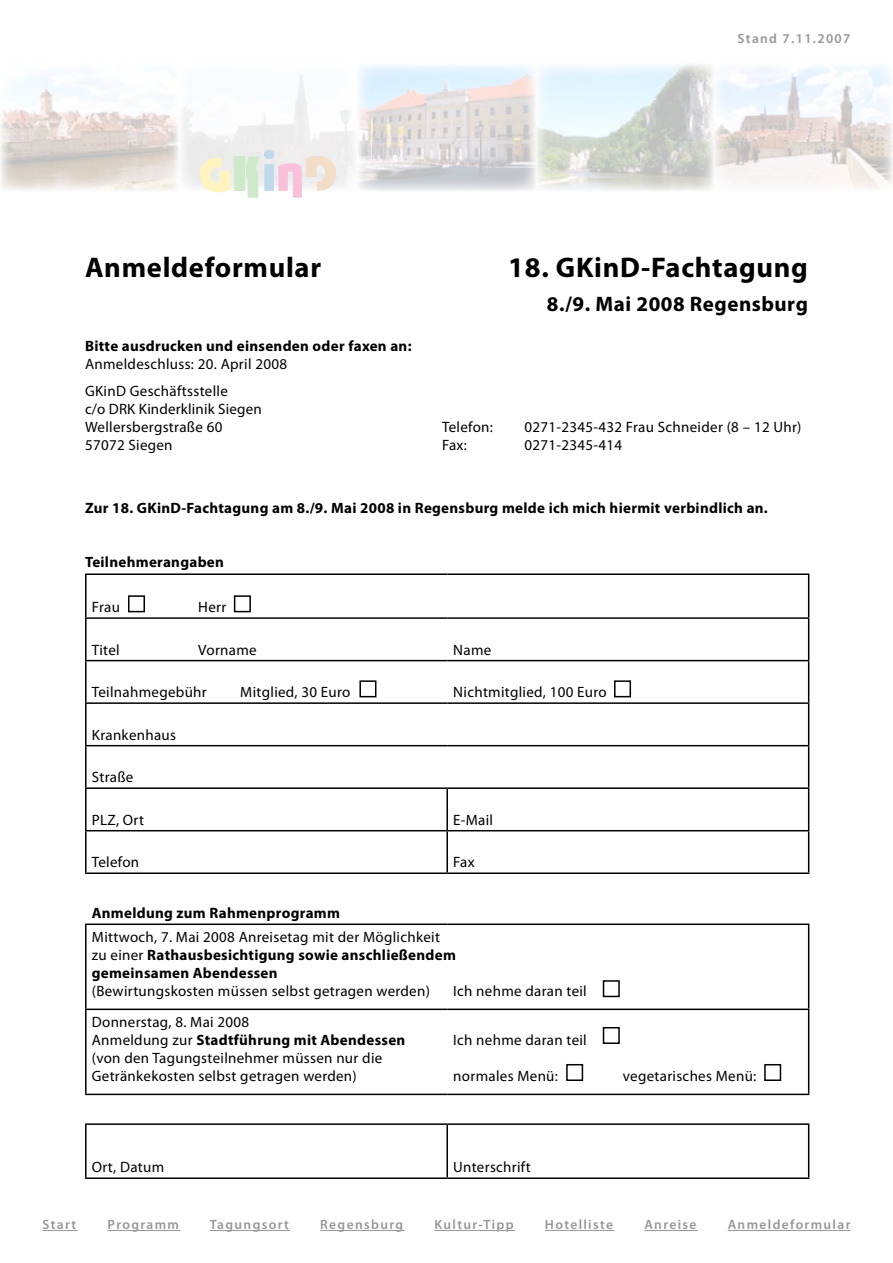
<style>
.page{position:relative;width:893px;height:1263px;background:#fff}
.page>*{position:absolute;margin:0;border:0;box-sizing:border-box;transform-origin:0 0}
.t1{font:700 28.5px "Myriad Pro";letter-spacing:.025em;color:#000}
.t2{font:700 21px "Myriad Pro";letter-spacing:.025em;color:#000}
.t3{font:15px/18px "Myriad Pro";letter-spacing:.02em;color:#000}
.t4{font:700 15px/18px "Myriad Pro";letter-spacing:.02em;color:#000}
.t5{font:600 13.5px "Myriad Pro";letter-spacing:.1em;color:#97979b}
.s1{font-weight:400}
.s2{font-weight:700}
</style>
<div class="page">
<hr style="left:43px;top:1230px;width:35px;height:1px;background:#97979b">
<hr style="left:108px;top:1230px;width:72px;height:1px;background:#97979b">
<hr style="left:210px;top:1230px;width:80px;height:1px;background:#97979b">
<hr style="left:320px;top:1230px;width:84px;height:1px;background:#97979b">
<hr style="left:434px;top:1230px;width:81px;height:1px;background:#97979b">
<hr style="left:545px;top:1230px;width:69px;height:1px;background:#97979b">
<hr style="left:644px;top:1230px;width:54px;height:1px;background:#97979b">
<hr style="left:728px;top:1230px;width:122px;height:1px;background:#97979b">
<hr style="left:85px;top:619px;width:2px;height:41px;background:#000">
<hr style="left:808px;top:619px;width:1px;height:41px;background:#000">
<hr style="left:85px;top:661px;width:2px;height:41px;background:#000">
<hr style="left:808px;top:661px;width:1px;height:41px;background:#000">
<hr style="left:85px;top:702px;width:362px;height:2px;background:#000">
<hr style="left:85px;top:704px;width:2px;height:41px;background:#000">
<hr style="left:447px;top:702px;width:362px;height:2px;background:#000">
<hr style="left:808px;top:704px;width:1px;height:41px;background:#000">
<hr style="left:85px;top:745px;width:362px;height:1px;background:#000">
<hr style="left:85px;top:746px;width:2px;height:41px;background:#000">
<hr style="left:447px;top:745px;width:362px;height:1px;background:#000">
<hr style="left:808px;top:746px;width:1px;height:41px;background:#000">
<hr style="left:85px;top:787px;width:362px;height:2px;background:#000">
<hr style="left:85px;top:789px;width:2px;height:41px;background:#000">
<hr style="left:447px;top:787px;width:362px;height:2px;background:#000">
<hr style="left:446px;top:789px;width:2px;height:41px;background:#000">
<hr style="left:808px;top:789px;width:1px;height:41px;background:#000">
<hr style="left:85px;top:830px;width:362px;height:1px;background:#000">
<hr style="left:85px;top:831px;width:2px;height:41px;background:#000">
<hr style="left:447px;top:830px;width:362px;height:1px;background:#000">
<hr style="left:446px;top:831px;width:2px;height:41px;background:#000">
<hr style="left:808px;top:831px;width:1px;height:41px;background:#000">
<hr style="left:85px;top:872px;width:362px;height:2px;background:#000">
<hr style="left:447px;top:872px;width:362px;height:2px;background:#000">
<hr style="left:85px;top:923px;width:362px;height:2px;background:#000">
<hr style="left:85px;top:925px;width:2px;height:83px;background:#000">
<hr style="left:447px;top:923px;width:362px;height:2px;background:#000">
<hr style="left:808px;top:925px;width:1px;height:83px;background:#000">
<hr style="left:85px;top:1008px;width:362px;height:2px;background:#000">
<hr style="left:85px;top:1010px;width:2px;height:83px;background:#000">
<hr style="left:447px;top:1008px;width:362px;height:2px;background:#000">
<hr style="left:808px;top:1010px;width:1px;height:83px;background:#000">
<hr style="left:85px;top:1093px;width:362px;height:2px;background:#000">
<hr style="left:447px;top:1093px;width:362px;height:2px;background:#000">
<hr style="left:85px;top:1123px;width:362px;height:2px;background:#000">
<hr style="left:85px;top:1125px;width:2px;height:52px;background:#000">
<hr style="left:447px;top:1123px;width:362px;height:2px;background:#000">
<hr style="left:446px;top:1125px;width:2px;height:52px;background:#000">
<hr style="left:808px;top:1125px;width:1px;height:52px;background:#000">
<hr style="left:85px;top:1177px;width:362px;height:2px;background:#000">
<hr style="left:447px;top:1177px;width:362px;height:2px;background:#000">
<hr style="left:85px;top:660px;width:362px;height:1px;background:#000">
<hr style="left:447px;top:660px;width:362px;height:1px;background:#000">
<hr style="left:85px;top:573px;width:362px;height:2px;background:#000">
<hr style="left:85px;top:575px;width:2px;height:42px;background:#000">
<hr style="left:447px;top:573px;width:362px;height:2px;background:#000">
<hr style="left:808px;top:575px;width:1px;height:42px;background:#000">
<hr style="left:85px;top:617px;width:362px;height:2px;background:#000">
<hr style="left:447px;top:617px;width:362px;height:2px;background:#000">
<div style="left:128px;top:595px;width:17px;height:17px;border:2px solid #000"></div>
<div style="left:234px;top:595px;width:17px;height:17px;border:2px solid #000"></div>
<div style="left:359px;top:680px;width:17px;height:17px;border:2px solid #000"></div>
<div style="left:614px;top:680px;width:17px;height:17px;border:2px solid #000"></div>
<div style="left:603px;top:1027px;width:17px;height:17px;border:2px solid #000"></div>
<div style="left:566px;top:1064px;width:17px;height:17px;border:2px solid #000"></div>
<div style="left:764px;top:1064px;width:17px;height:17px;border:2px solid #000"></div>
<div style="left:603px;top:980px;width:17px;height:17px;border:2px solid #000"></div>
<img style="left:0;top:64px;width:893px;height:127px">
<div style="left:234px;top:157px;width:10px;height:34px;background:#cde9ca"></div>
<svg style="left:198px;top:155px;width:32px;height:38px"></svg>
<svg style="left:246px;top:150px;width:93px;height:48px"></svg>
<div style="left:264px;top:164px;width:10px;height:27px;background:#c0d9ec"></div>
<p class="t5" style="left:738px;top:30px;width:114px">Stand 7.11.2007</p>
<h1 class="t1" style="left:85px;top:248px;width:238px">Anmeldeformular</h1>
<h1 class="t1" style="left:508px;top:248px;width:301px">18. GKinD-Fachtagung</h1>
<h2 class="t2" style="left:547px;top:290px;width:263px">8./9. Mai 2008 Regensburg</h2>
<p class="t4" style="left:85px;top:337px;width:328px">Bitte ausdrucken und einsenden oder faxen an:</p>
<p class="t3" style="left:85px;top:351px;width:203px;line-height:27px">Anmeldeschluss: 20. April 2008<br>GKinD Geschäftsstelle</p>
<p class="t3" style="left:85px;top:400px;width:178px">c/o DRK Kinderklinik Siegen<br>Wellersbergstraße 60</p>
<p class="t3" style="left:442px;top:418px;width:52px">Telefon:</p>
<p class="t3" style="left:525px;top:418px;width:278px">0271-2345-432 Frau Schneider (8 – 12 Uhr)</p>
<p class="t3" style="left:85px;top:436px;width:89px">57072 Siegen</p>
<p class="t3" style="left:442px;top:436px;width:26px">Fax:</p>
<p class="t3" style="left:525px;top:436px;width:99px">0271-2345-414</p>
<p class="t4" style="left:85px;top:499px;width:684px">Zur 18. GKinD-Fachtagung am 8./9. Mai 2008 in Regensburg melde ich mich hiermit verbindlich an.</p>
<p class="t4" style="left:85px;top:553px;width:140px">Teilnehmerangaben</p>
<p class="t3" style="left:92px;top:598px;width:30px">Frau</p>
<p class="t3" style="left:198px;top:598px;width:30px">Herr</p>
<p class="t3" style="left:92px;top:640px;width:29px">Titel</p>
<p class="t3" style="left:198px;top:640px;width:60px">Vorname</p>
<p class="t3" style="left:453px;top:640px;width:40px">Name</p>
<p class="t3" style="left:92px;top:683px;width:116px">Teilnahmegebühr</p>
<p class="t3" style="left:240px;top:683px;width:112px">Mitglied, 30 Euro</p>
<p class="t3" style="left:453px;top:683px;width:155px">Nichtmitglied, 100 Euro</p>
<p class="t3" style="left:92px;top:725px;width:86px">Krankenhaus</p>
<p class="t3" style="left:92px;top:768px;width:43px">Straße</p>
<p class="t3" style="left:92px;top:810px;width:54px">PLZ, Ort</p>
<p class="t3" style="left:453px;top:810px;width:41px">E-Mail</p>
<p class="t3" style="left:92px;top:853px;width:49px">Telefon</p>
<p class="t3" style="left:453px;top:853px;width:23px">Fax</p>
<p class="t4" style="left:92px;top:904px;width:250px">Anmeldung zum Rahmenprogramm</p>
<p class="t4" style="left:92px;top:927px;width:366px"><span class="s1">Mittwoch, 7. Mai 2008 Anreisetag mit der Möglichkeit zu einer</span> Rathausbesichtigung sowie anschließendem gemeinsamen Abendessen</p>
<p class="t3" style="left:92px;top:981px;width:340px">(Bewirtungskosten müssen selbst getragen werden)</p>
<p class="t3" style="left:453px;top:981px;width:135px">Ich nehme daran teil</p>
<p class="t3" style="left:92px;top:1012px;width:315px">Donnerstag, 8. Mai 2008<br>Anmeldung zur <span class="s2">Stadtführung mit Abendessen</span></p>
<p class="t3" style="left:453px;top:1030px;width:135px">Ich nehme daran teil</p>
<p class="t3" style="left:92px;top:1048px;width:292px">(von den Tagungsteilnehmer müssen nur die<br>Getränkekosten selbst getragen werden)</p>
<p class="t3" style="left:453px;top:1066px;width:106px">normales Menü:</p>
<p class="t3" style="left:623px;top:1066px;width:135px">vegetarisches Menü:</p>
<p class="t3" style="left:92px;top:1158px;width:74px">Ort, Datum</p>
<p class="t3" style="left:453px;top:1158px;width:79px">Unterschrift</p>
<p class="t5" style="left:43px;top:1216px;width:35px">Start</p>
<p class="t5" style="left:108px;top:1216px;width:73px">Programm</p>
<p class="t5" style="left:210px;top:1216px;width:81px">Tagungsort</p>
<p class="t5" style="left:320px;top:1216px;width:84px">Regensburg</p>
<p class="t5" style="left:434px;top:1216px;width:81px">Kultur-Tipp</p>
<p class="t5" style="left:545px;top:1216px;width:70px">Hotelliste</p>
<p class="t5" style="left:644px;top:1216px;width:54px">Anreise</p>
<p class="t5" style="left:728px;top:1216px;width:124px">Anmeldeformular</p>
</div>
